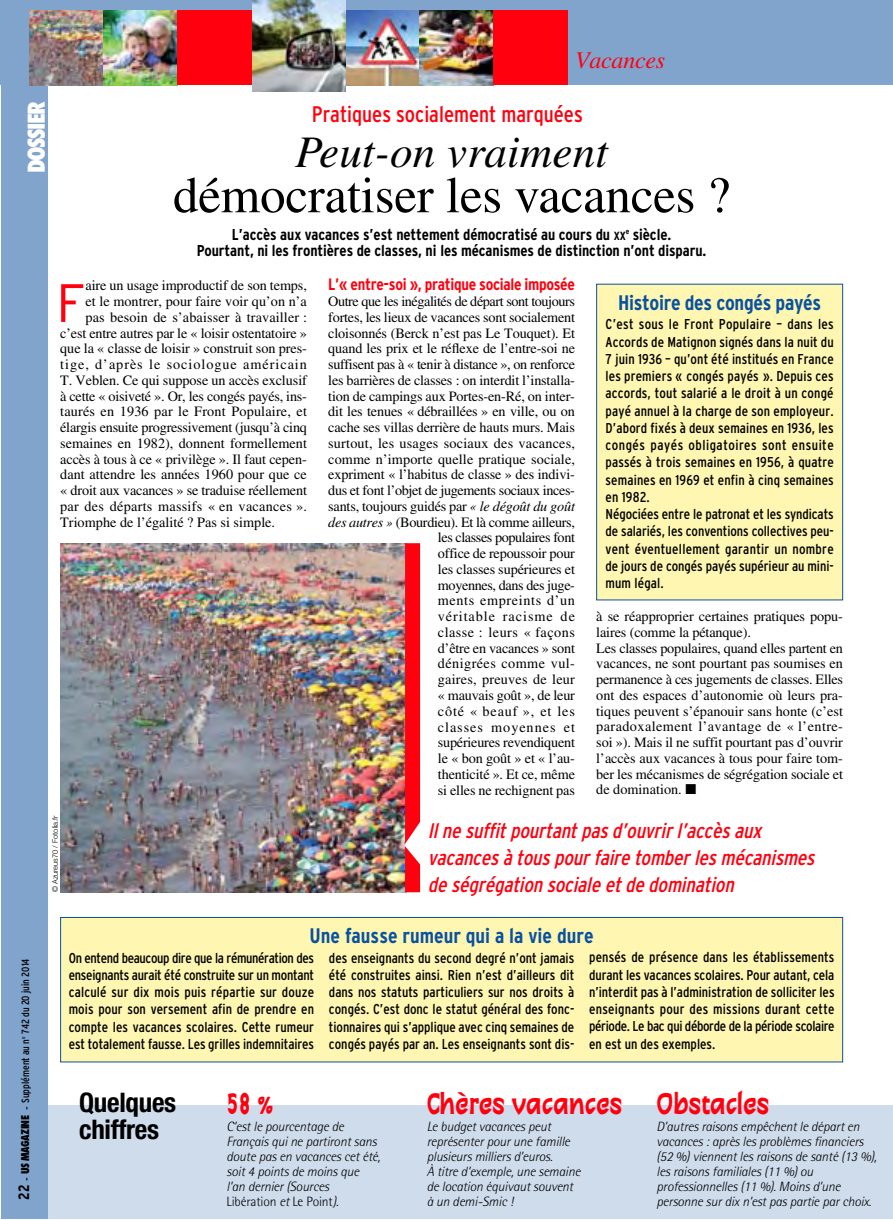
<style>
.page{position:relative;width:893px;height:1220px;background:#fff}
.page>*{position:absolute;margin:0;border:0;box-sizing:border-box;transform-origin:0 0}
.t1{font:300 53.85px "Interstate";color:#ff000f}
.t2{font:51px "Times";letter-spacing:-.005em;color:#000}
.t3{font:italic 45px "Times";letter-spacing:.005em;color:#000}
.t4{font:700 36px "Charon LT";color:#ff000f;scale:.7 1}
.t5{font:700 condensed 27px/27px "Helvetica Neue";letter-spacing:-.01em;color:#000}
.t6{font:italic 24px "Times";letter-spacing:-.01em;color:#ff000f}
.t7{font:condensed 22.5px "Interstate";color:#ff000f}
.t8{font:800 condensed 22.5px "Futura";letter-spacing:-.075em;color:#fff}
.t9{font:italic condensed 21px/27px "Interstate";color:#ff000f}
.t10{font:700 condensed 21px "Interstate";color:#0a51a1}
.t11{font:700 condensed 16.5px "Interstate";letter-spacing:-.02em;color:#ff000f}
.t12{font:700 condensed 15.75px/15.8px "Interstate";letter-spacing:-.005em;color:#000;text-align:center}
.t13{font:14.25px/15.8px "Times";letter-spacing:-.01em;color:#000;text-align:right}
.t14{font:condensed 14.25px/17.2px "Interstate";letter-spacing:.01em;color:#000;text-align:justify}
.t15{font:14.25px "Times";letter-spacing:.01em;color:#000}
.t16{font:14.25px "Times";letter-spacing:.065em;color:#000}
.t17{font:14.25px "Times";letter-spacing:.02em;color:#000}
.t18{font:italic 300 13.5px/15px "Rotis Semi Sans";letter-spacing:-.01em;color:#000}
.t19{font:condensed 10.5px "Interstate";color:#000}
.t20{font:300 7.5px "Helvetica Neue";color:#000}
.s1{font-size:11.85px}
.s2{font-style:italic}
.s3{font-weight:700;font-size:15px}
.s4{font-stretch:normal}
.s5{font-family:"Futura";font-weight:800}
.s6{font-style:normal}
</style>
<div class="page">
<div style="left:46px;top:1105px;width:846px;height:114px;background:#cedcec"></div>
<div style="left:1px;top:0;width:891px;height:85px;background:#81a4cd"></div>
<div style="left:1px;top:0;width:46px;height:1219px;background:#81a4cd"></div>
<img style="left:345px;top:11px;width:74px;height:74px">
<img style="left:419px;top:11px;width:74px;height:74px">
<img style="left:29px;top:11px;width:74px;height:74px">
<img style="left:252px;top:0;width:93px;height:91px">
<img style="left:103px;top:11px;width:75px;height:74px">
<div style="left:493px;top:11px;width:75px;height:74px;background:#ff000f"></div>
<div style="left:178px;top:11px;width:74px;height:74px;background:#ff000f"></div>
<img style="left:60px;top:543px;width:345px;height:349px">
<div style="left:61px;top:917px;width:781px;height:145px;background:#fff7b1"></div>
<div style="left:60px;top:917px;width:783px;height:145px;border:1px solid #0a51a1"></div>
<div style="left:596px;top:284px;width:246px;height:316px;background:#fff7b1"></div>
<div style="left:596px;top:284px;width:247px;height:316px;border:1px solid #0a51a1"></div>
<div style="left:405px;top:543px;width:15px;height:349px;background:#ff000f"></div>
<svg style="left:404px;top:819px;width:17px;height:47px"></svg>
<h3 class="t8" style="left:27px;top:173px;width:73px;rotate:-90deg">DOSSIER</h3>
<h3 class="t6" style="left:575px;top:51px;width:92px">Vacances</h3>
<h3 class="t7" style="left:312px;top:106px;width:272px">Pratiques socialement marquées</h3>
<h3 class="t3" style="left:295px;top:137px;width:314px">Peut-on vraiment</h3>
<h2 class="t2" style="left:173px;top:177px;width:558px">démocratiser les vacances ?</h2>
<p class="t12" style="left:197px;top:228px;width:511px">L’accès aux vacances s’est nettement démocratisé au cours du <span class="s1">XX</span><sup>e</sup> siècle.<br>Pourtant, ni les frontières de classes, ni les mécanismes de distinction n’ont disparu.</p>
<h1 class="t1" style="left:56px;top:283px;width:31px">F</h1>
<p class="t13" style="left:86px;top:279px;width:223px">aire un usage improductif de son temps,</p>
<p class="t13" style="left:86px;top:295px;width:223px">et le montrer, pour faire voir qu’on n’a</p>
<p class="t13" style="left:86px;top:311px;width:223px">pas besoin de s’abaisser à travailler :</p>
<p class="t13" style="left:60px;top:326px;width:248px">c’est entre autres par le « loisir ostentatoire »</p>
<p class="t13" style="left:60px;top:342px;width:248px">que la « classe de loisir » construit son pres-</p>
<p class="t16" style="left:60px;top:359px;width:248px">tige, d’après le sociologue américain</p>
<p class="t13" style="left:60px;top:374px;width:248px">T. Veblen. Ce qui suppose un accès exclusif</p>
<p class="t13" style="left:60px;top:389px;width:248px">à cette « oisiveté ». Or, les congés payés, ins-</p>
<p class="t15" style="left:60px;top:407px;width:248px">taurés en 1936 par le Front Populaire, et</p>
<p class="t13" style="left:60px;top:421px;width:248px">élargis ensuite progressivement (jusqu’à cinq</p>
<p class="t13" style="left:60px;top:437px;width:248px">semaines en 1982), donnent formellement</p>
<p class="t13" style="left:60px;top:452px;width:248px">accès à tous à ce « privilège ». Il faut cepen-</p>
<p class="t13" style="left:60px;top:468px;width:248px">dant attendre les années 1960 pour que ce</p>
<p class="t13" style="left:60px;top:484px;width:248px">« droit aux vacances » se traduise réellement</p>
<p class="t17" style="left:60px;top:501px;width:248px">par des départs massifs « en vacances ».</p>
<p class="t13" style="left:60px;top:515px;width:216px">Triomphe de l’égalité ? Pas si simple.</p>
<p class="t11" style="left:328px;top:278px;width:248px">L’« entre-soi », pratique sociale imposée</p>
<p class="t13" style="left:328px;top:295px;width:248px">Outre que les inégalités de départ sont toujours fortes, les lieux de vacances sont socialement cloisonnés (Berck n’est pas Le Touquet). Et quand les prix et le réflexe de l’entre-soi ne suffisent pas à « tenir à distance », on renforce les barrières de classes : on interdit l’installa&shy;tion de campings aux Portes-en-Ré, on inter&shy;dit les tenues « débraillées » en ville, ou on cache ses villas derrière de hauts murs. Mais surtout, les usages sociaux des vacances, comme n’importe quelle pratique sociale, expriment « l’habitus de classe » des indivi&shy;dus et font l’objet de jugements sociaux inces&shy;sants, toujours guidés par <span class="s2">« le dégoût du goût des autres »</span> (Bourdieu). Et là comme ailleurs, les classes populaires font<br>office de repoussoir pour<br>les classes supérieures et<br>moyennes, dans des juge-<br>ments empreints d’un<br>véritable racisme de<br>classe : leurs « façons<br>d’être en vacances » sont<br>dénigrées comme vul-<br>gaires, preuves de leur<br>« mauvais goût », de leur<br>côté « beauf », et les<br>classes moyennes et<br>supérieures revendiquent<br>le « bon goût » et « l’au-<br>thenticité ». Et ce, même<br>si elles ne rechignent pas</p>
<h3 class="t10" style="left:618px;top:295px;width:204px">Histoire des congés payés</h3>
<p class="t14" style="left:605px;top:317px;width:230px;text-align:left">C’est sous le Front Populaire – dans les Accords de Matignon signés dans la nuit du 7 juin 1936 – qu’ont été institués en France les premiers « congés payés ». Depuis ces accords, tout salarié a le droit à un congé payé annuel à la charge de son employeur.<br>D’abord fixés à deux semaines en 1936, les congés payés obligatoires sont ensuite passés à trois semaines en 1956, à quatre semaines en 1969 et enfin à cinq semaines en 1982.<br>Négociées entre le patronat et les syndicats de salariés, les conventions collectives peu&shy;vent éventuellement garantir un nombre de jours de congés payés supérieur au mini&shy;mum légal.</p>
<p class="t13" style="left:596px;top:610px;width:248px;text-align:left">à se réapproprier certaines pratiques popu&shy;laires (comme la pétanque).<br>Les classes populaires, quand elles partent en vacances, ne sont pourtant pas soumises en permanence à ces jugements de classes. Elles ont des espaces d’autonomie où leurs pra&shy;tiques peuvent s’épanouir sans honte (c’est paradoxalement l’avantage de « l’entre&shy;soi »). Mais il ne suffit pourtant pas d’ouvrir l’accès aux vacances à tous pour faire tom&shy;ber les mécanismes de ségrégation sociale et de domination. ■</p>
<p class="t19" style="left:22px;top:1199px;width:242px;rotate:-90deg"><span class="s3">22</span> <span class="s4">-</span> <span class="s5">US MAGAZINE</span> <span class="s4">-</span> Supplément au n<sup>o</sup> 742 du 20 juin 2014</p>
<p class="t20" style="left:52px;top:892px;width:78px;rotate:-90deg">© Azureus70 / Fotolia.fr</p>
<h3 class="t9" style="left:428px;top:819px;width:392px">Ilne suffitpourtantpas d’ouvrirl’accès aux vacances à tous pourfaire tomberles mécanismes</h3>
<h3 class="t9" style="left:428px;top:873px;width:311px">de ségrégation sociale etde domination</h3>
<h3 class="t10" style="left:309px;top:928px;width:285px">Une fausse rumeur qui a la vie dure</h3>
<p class="t14" style="left:69px;top:950px;width:247px">On entend beaucoup dire que la rémunération des enseignants aurait été construite sur un montant calculé sur dix mois puis répartie sur douze mois pour son versement afin de prendre en compte les vacances scolaires. Cette rumeur est totalement fausse. Les grilles indemnitaires</p>
<p class="t14" style="left:329px;top:950px;width:247px">des enseignants du second degré n’ont jamais été construites ainsi. Rien n’est d’ailleurs dit dans nos statuts particuliers sur nos droits à congés. C’est donc le statut général des fonc&shy;tionnaires qui s’applique avec cinq semaines de congés payés par an. Les enseignants sont dis-</p>
<p class="t14" style="left:589px;top:950px;width:247px">pensés de présence dans les établissements durant les vacances scolaires. Pour autant, cela n’interdit pas à l’administration de solliciter les enseignants pour des missions durant cette période. Le bac qui déborde de la période scolaire en est un des exemples.</p>
<h3 class="t5" style="left:79px;top:1091px;width:99px">Quelques chiffres</h3>
<h3 class="t4" style="left:226px;top:1088px;width:67px">58 %</h3>
<p class="t18" style="left:226px;top:1119px;width:155px">C’est le pourcentage de<br>Français qui ne partiront sans doute pas en vacances cet été, soit 4 points de moins que l’an dernier (Sources<br><span class="s6">Libération</span> et <span class="s6">Le Point</span>).</p>
<h3 class="t4" style="left:427px;top:1088px;width:281px">Chères vacances</h3>
<p class="t18" style="left:427px;top:1119px;width:155px">Le budget vacances peut représenter pour une famille plusieurs milliers d’euros.<br>À titre d’exemple, une semaine de location équivaut souvent à un demi-Smic !</p>
<h3 class="t4" style="left:656px;top:1088px;width:162px">Obstacles</h3>
<p class="t18" style="left:656px;top:1119px;width:221px">D’autres raisons empêchent le départ en vacances : après les problèmes financiers (52 %) viennent les raisons de santé (13 %), les raisons familiales (11 %) ou professionnelles (11 %). Moins d’une personne sur dix n’est pas partie par choix.</p>
</div>
